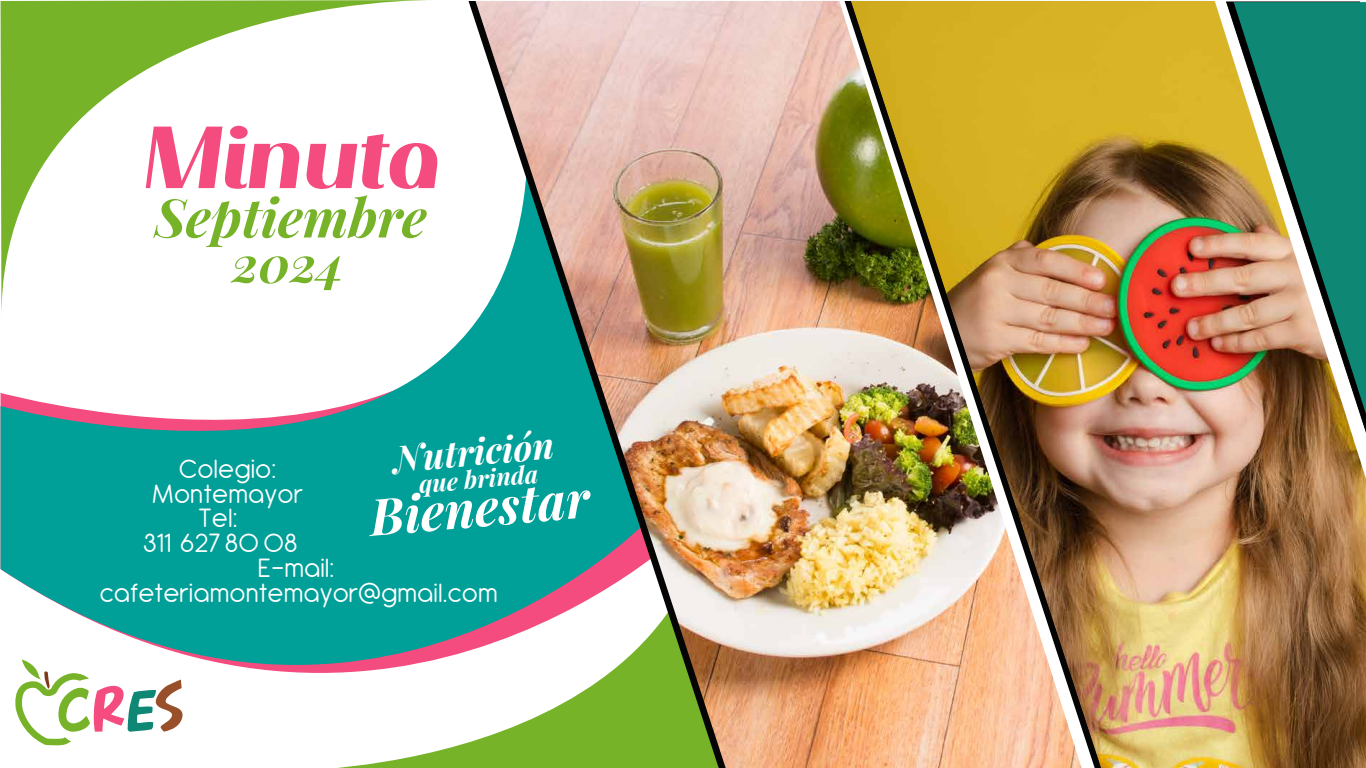
<style>
.page{position:relative;width:1366px;height:768px;background:#fff}
.page>*{position:absolute;margin:0;border:0;box-sizing:border-box;transform-origin:0 0}
.t1{font:italic 800 85.4px "Passion Sans P Dan";color:#f44c7f}
.t2{font:italic 700 53.3px "Playfair Display";color:#77b329}
.t3{font:italic 700 50.7px "Playfair Display";color:#fff}
.t4{font:italic 700 50.4px "Playfair Display";color:#77b329}
.t5{font:italic 700 35.9px "Playfair Display";color:#fff}
.t6{font:28.8px/24.8px "Antipasto";color:#fff;text-align:center}
.t7{font:italic 700 24.1px "Playfair Display";color:#fff}
</style>
<div class="page">
<svg style="left:1px;top:330px;width:468px;height:342px;fill:#009f98"></svg>
<svg style="left:15px;top:659px;width:168px;height:87px"></svg>
<svg style="left:0;top:0;width:432px;height:312px"></svg>
<svg style="left:285px;top:444px;width:184px;height:324px;fill:#009f98"></svg>
<img style="left:476px;top:1px;width:375px;height:767px">
<img style="left:851px;top:1px;width:515px;height:767px">
<h1 class="t1" style="left:145px;top:104px;width:299px">Minuta</h1>
<h2 class="t2" style="left:155px;top:181px;width:274px">Septiembre</h2>
<h3 class="t4" style="left:232px;top:230px;width:114px">2024</h3>
<p class="t5" style="left:391px;top:434px;width:162px;rotate:-5deg">Nutrición</p>
<p class="t6" style="left:152px;top:457px;width:153px">Colegio:<br>Montemayor</p>
<p class="t7" style="left:418px;top:468px;width:121px;rotate:-5deg">que brinda</p>
<h3 class="t3" style="left:367px;top:483px;width:222px;rotate:-5deg">Bienestar</h3>
<p class="t6" style="left:199px;top:506px;width:40px">Tel:</p>
<p class="t6" style="left:143px;top:531px;width:156px">311 627 80 08</p>
<p class="t6" style="left:258px;top:556px;width:78px">E-mail:</p>
<p class="t6" style="left:99px;top:581px;width:400px">cafeteriamontemayor@gmail.com</p>
</div>
